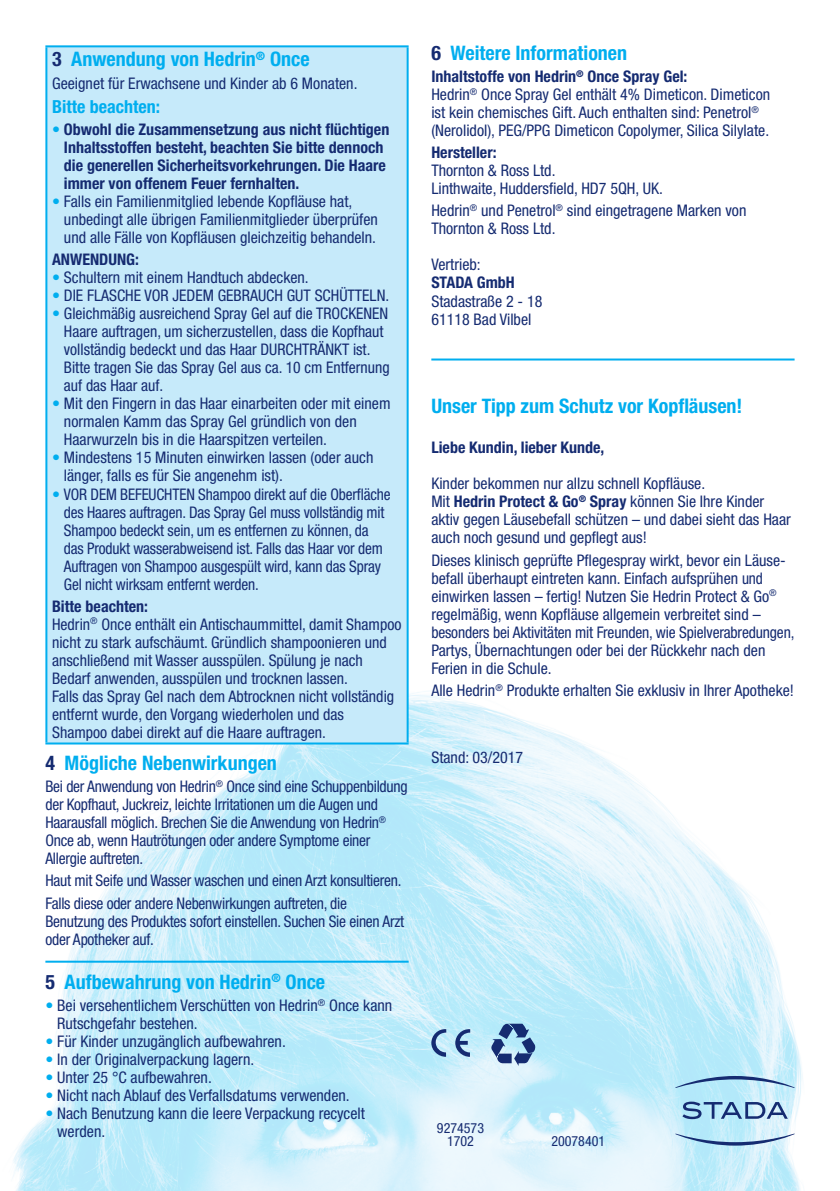
<style>
.page{position:relative;width:840px;height:1191px;background:#fff}
.page>*{position:absolute;margin:0;border:0;box-sizing:border-box;transform-origin:0 0}
.t1{font:700 condensed 20px "Helvetica Neue LT Std";color:#00aeef}
.t2{font:700 condensed 18px "Helvetica Neue LT Std";color:#00aeef}
.t3{font:condensed 16px/18px "Helvetica Neue LT Std";color:#152b71}
.t4{font:condensed 16px/18px "Helvetica Neue LT Std";color:#152b71;scale:.96 1}
.t5{font:700 condensed 16px/18px "Helvetica Neue LT Std";color:#152b71}
.t6{font:condensed 14px/13px "Helvetica Neue LT Std";color:#152b71;text-align:center}
.s1{color:#152b71}
.s2{color:#00aeef}
.s3{font-weight:700;color:#00aeef}
.s4{font-weight:700}
</style>
<div class="page">
<img style="left:13px;top:534px;width:790px;height:657px">
<hr style="left:45px;top:960px;width:363px;height:2px;background:#00aeef">
<div style="left:46px;top:46px;width:361px;height:697px;background:#c6eafa"></div>
<hr style="left:45px;top:47px;width:2px;height:695px;background:#00aeef">
<hr style="left:45px;top:45px;width:363px;height:2px;background:#00aeef">
<hr style="left:406px;top:47px;width:2px;height:695px;background:#00aeef">
<hr style="left:45px;top:742px;width:363px;height:2px;background:#00aeef">
<hr style="left:431px;top:358px;width:363px;height:2px;background:#00aeef">
<svg style="left:675px;top:1076px;width:119px;height:12px"></svg>
<svg style="left:675px;top:1133px;width:119px;height:12px"></svg>
<svg style="left:682px;top:1101px;width:105px;height:18px;background:#87abcc"></svg>
<svg style="left:490px;top:1022px;width:45px;height:44px;background:#7a9cc1"></svg>
<svg style="left:431px;top:1028px;width:15px;height:28px"></svg>
<svg style="left:455px;top:1028px;width:15px;height:28px"></svg>
<p class="t1" style="left:52px;top:47px;width:259px"><span class="s1">3</span> Anwendung von Hedrin<sup>®</sup> Once</p>
<p class="t3" style="left:52px;top:74px;width:307px">Geeignet für Erwachsene und Kinder ab 6 Monaten.</p>
<p class="t2" style="left:52px;top:96px;width:109px">Bitte beachten:</p>
<p class="t5" style="left:64px;top:120px;width:327px;text-indent:-12px"><span class="s2">•</span> Obwohl die Zusammensetzung aus nicht flüchtigen Inhaltsstoffen besteht, beachten Sie bitte dennoch die generellen Sicherheitsvorkehrungen. Die Haare immer von offenem Feuer fernhalten.</p>
<p class="t3" style="left:64px;top:192px;width:315px;text-indent:-12px"><span class="s3">•</span> Falls ein Familienmitglied lebende Kopfläuse hat, unbedingt alle übrigen Familienmitglieder überprüfen und alle Fälle von Kopfläusen gleichzeitig behandeln.</p>
<p class="t5" style="left:52px;top:250px;width:88px">ANWENDUNG:</p>
<p class="t3" style="left:52px;top:269px;width:258px"><span class="s3">•</span> Schultern mit einem Handtuch abdecken.</p>
<p class="t3" style="left:52px;top:287px;width:338px"><span class="s3">•</span> DIE FLASCHE VOR JEDEM GEBRAUCH GUT SCHÜTTELN.</p>
<p class="t3" style="left:64px;top:305px;width:327px;text-indent:-12px"><span class="s3">•</span> Gleichmäßig ausreichend Spray Gel auf die TROCKENEN Haare auftragen, um sicherzustellen, dass die Kopfhaut vollständig bedeckt und das Haar DURCHTRÄNKT ist.<br>Bitte tragen Sie das Spray Gel aus ca. 10 cm Entfernung auf das Haar auf.</p>
<p class="t3" style="left:64px;top:395px;width:328px;text-indent:-12px"><span class="s3">•</span> Mit den Fingern in das Haar einarbeiten oder mit einem normalen Kamm das Spray Gel gründlich von den<br>Haarwurzeln bis in die Haarspitzen verteilen.</p>
<p class="t3" style="left:64px;top:449px;width:311px;text-indent:-12px"><span class="s3">•</span> Mindestens 15 Minuten einwirken lassen (oder auch länger, falls es für Sie angenehm ist).</p>
<p class="t4" style="left:64px;top:485px;width:342px;text-indent:-12px"><span class="s3">•</span> VOR DEM BEFEUCHTEN Shampoo direkt auf die Oberfläche des Haares auftragen. Das Spray Gel muss vollständig mit Shampoo bedeckt sein, um es entfernen zu können, da das Produkt wasserabweisend ist. Falls das Haar vor dem Auftragen von Shampoo ausgespült wird, kann das Spray Gel nicht wirksam entfernt werden.</p>
<p class="t3" style="left:52px;top:597px;width:350px"><span class="s4">Bitte beachten:<br></span>Hedrin<sup>®</sup> Once enthält ein Antischaummittel, damit Shampoo nicht zu stark aufschäumt. Gründlich shampoonieren und anschließend mit Wasser ausspülen. Spülung je nach Bedarf anwenden, ausspülen und trocknen lassen.<br>Falls das Spray Gel nach dem Abtrocknen nicht vollständig entfernt wurde, den Vorgang wiederholen und das Shampoo dabei direkt auf die Haare auftragen.</p>
<p class="t1" style="left:45px;top:750px;width:233px"><span class="s1">4</span> Mögliche Nebenwirkungen</p>
<p class="t3" style="left:45px;top:777px;width:363px">Bei der Anwendung von Hedrin<sup>®</sup> Once sind eine Schuppenbildung der Kopfhaut, Juckreiz, leichte Irritationen um die Augen und Haarausfall möglich. Brechen Sie die Anwendung von Hedrin<sup>® </sup>Once ab, wenn Hautrötungen oder andere Symptome einer Allergie auftreten.</p>
<p class="t3" style="left:45px;top:869px;width:357px;line-height:22.2px">Haut mit Seife und Wasser waschen und einen Arzt konsultieren.<br>Falls diese oder andere Nebenwirkungen auftreten, die</p>
<p class="t3" style="left:45px;top:912px;width:360px">Benutzung des Produktes sofort einstellen. Suchen Sie einen Arzt oder Apotheker auf.</p>
<p class="t1" style="left:45px;top:969px;width:281px"><span class="s1">5</span> Aufbewahrung von Hedrin<sup>®</sup> Once</p>
<p class="t3" style="left:57px;top:996px;width:336px;text-indent:-12px"><span class="s3">•</span> Bei versehentlichem Verschütten von Hedrin<sup>®</sup> Once kann<br>Rutschgefahr bestehen.</p>
<p class="t3" style="left:45px;top:1032px;width:242px"><span class="s3">•</span> Für Kinder unzugänglich aufbewahren.</p>
<p class="t3" style="left:45px;top:1050px;width:210px"><span class="s3">•</span> In der Originalverpackung lagern.</p>
<p class="t3" style="left:45px;top:1068px;width:168px"><span class="s3">•</span> Unter 25 °C aufbewahren.</p>
<p class="t3" style="left:45px;top:1086px;width:305px"><span class="s3">•</span> Nicht nach Ablauf des Verfallsdatums verwenden.</p>
<p class="t3" style="left:57px;top:1104px;width:309px;text-indent:-12px"><span class="s3">•</span> Nach Benutzung kann die leere Verpackung recycelt werden.</p>
<p class="t1" style="left:431px;top:40px;width:197px"><span class="s1">6</span> Weitere Informationen</p>
<p class="t3" style="left:431px;top:67px;width:340px"><span class="s4">Inhaltstoffe von Hedrin</span><sup>®</sup> <span class="s4">Once Spray Gel:<br></span>Hedrin<sup>®</sup> Once Spray Gel enthält 4% Dimeticon. Dimeticon ist kein chemisches Gift. Auch enthalten sind: Penetrol<sup>® </sup>(Nerolidol), PEG/PPG Dimeticon Copolymer, Silica Silylate.</p>
<p class="t5" style="left:431px;top:143px;width:67px">Hersteller:</p>
<p class="t3" style="left:431px;top:161px;width:233px">Thornton &amp; Ross Ltd.<br>Linthwaite, Huddersfield, HD7 5QH, UK.</p>
<p class="t3" style="left:431px;top:202px;width:316px">Hedrin<sup>®</sup> und Penetrol<sup>®</sup> sind eingetragene Marken von<br>Thornton &amp; Ross Ltd.</p>
<p class="t3" style="left:431px;top:256px;width:51px">Vertrieb:</p>
<p class="t5" style="left:431px;top:273px;width:85px">STADA GmbH</p>
<p class="t3" style="left:431px;top:292px;width:112px">Stadastraße 2 - 18<br>61118 Bad Vilbel</p>
<p class="t1" style="left:431px;top:394px;width:312px">Unser Tipp zum Schutz vor Kopfläusen!</p>
<p class="t5" style="left:431px;top:438px;width:174px">Liebe Kundin, lieber Kunde,</p>
<p class="t3" style="left:431px;top:474px;width:361px">Kinder bekommen nur allzu schnell Kopfläuse.<br>Mit <span class="s4">Hedrin Protect &amp; Go</span><sup>®</sup> <span class="s4">Spray</span> können Sie Ihre Kinder aktiv gegen Läusebefall schützen – und dabei sieht das Haar auch noch gesund und gepflegt aus!</p>
<p class="t3" style="left:431px;top:551px;width:364px">Dieses klinisch geprüfte Pflegespray wirkt, bevor ein Läuse&shy;befall überhaupt eintreten kann. Einfach aufsprühen und einwirken lassen – fertig! Nutzen Sie Hedrin Protect &amp; Go<sup>® </sup>regelmäßig, wenn Kopfläuse allgemein verbreitet sind – besonders bei Aktivitäten mit Freunden, wie Spielverabredungen, Partys, Übernachtungen oder bei der Rückkehr nach den Ferien in die Schule.</p>
<p class="t3" style="left:431px;top:681px;width:364px">Alle Hedrin<sup>®</sup> Produkte erhalten Sie exklusiv in Ihrer Apotheke!</p>
<p class="t3" style="left:431px;top:748px;width:93px">Stand: 03/2017</p>
<p class="t6" style="left:436px;top:1121px;width:49px">9274573<br>1702</p>
<p class="t6" style="left:551px;top:1134px;width:55px">20078401</p>
</div>
